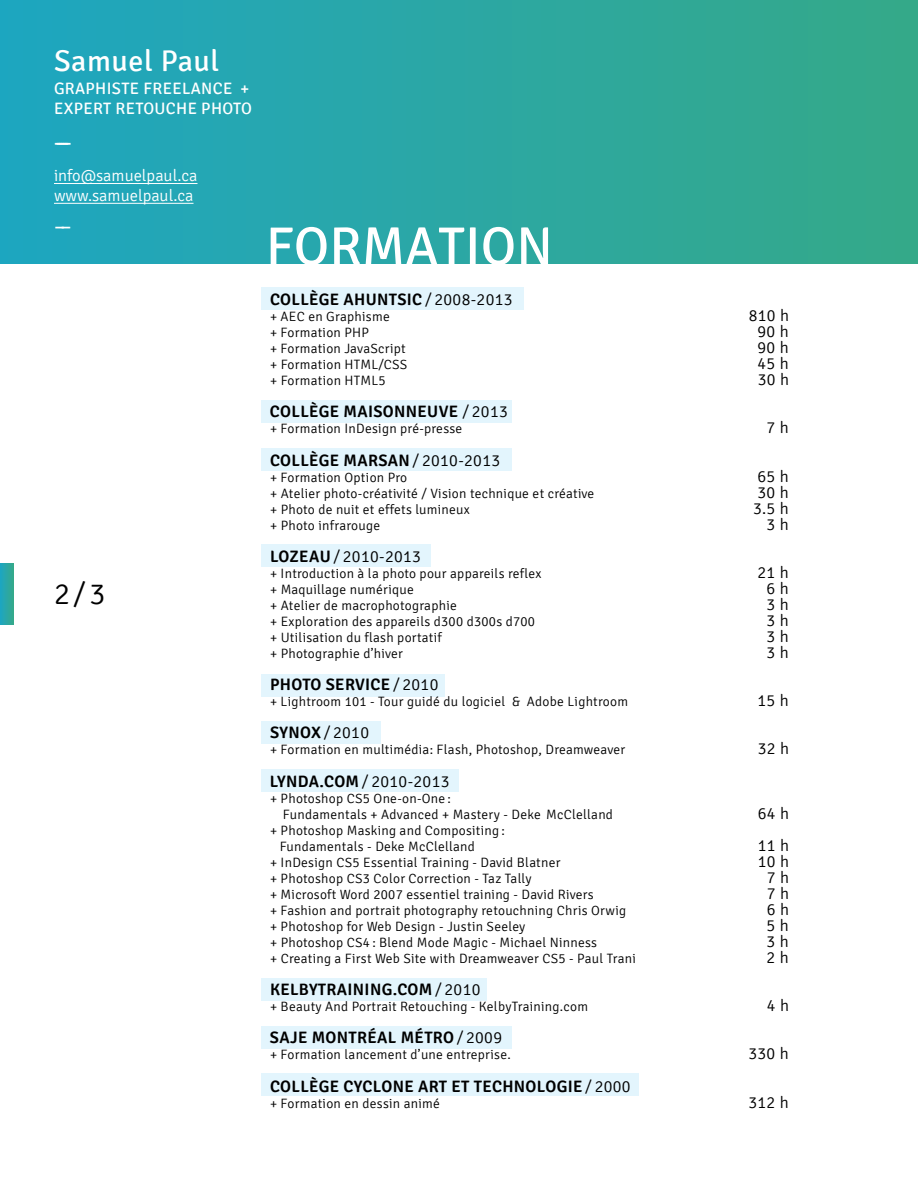
<style>
.page{position:relative;width:918px;height:1188px;background:#fff}
.page>*{position:absolute;margin:0;border:0;box-sizing:border-box;transform-origin:0 0}
.t1{font:54px "Signika";color:#fff}
.t2{font:30px "Signika";letter-spacing:.02em;color:#fff}
.t3{font:300 30px "Signika";color:#000}
.t4{font:21px "Signika";color:#fff}
.t5{font:19.5px "Signika";color:#fff}
.t6{font:600 16.5px "Signika";letter-spacing:.02em;color:#000}
.t7{font:300 16.5px "Signika";letter-spacing:.02em;color:#000}
.t8{font:16.5px/19.8px "Signika";letter-spacing:.02em;color:#fff}
.t9{font:300 16.5px/19.8px "Signika";color:#fff}
.t10{font:300 13.5px/16px "Signika";letter-spacing:.02em;color:#000}
.s1{font-weight:300}
.s2{font-weight:600}
</style>
<div class="page">
<div style="left:261px;top:287px;width:263px;height:23px;background:#e3f5fd"></div>
<div style="left:261px;top:400px;width:251px;height:23px;background:#e3f5fd"></div>
<div style="left:261px;top:448px;width:251px;height:23px;background:#e3f5fd"></div>
<div style="left:261px;top:1026px;width:251px;height:23px;background:#e3f5fd"></div>
<div style="left:261px;top:1074px;width:378px;height:22px;background:#e3f5fd"></div>
<div style="left:261px;top:544px;width:170px;height:23px;background:#e3f5fd"></div>
<div style="left:261px;top:674px;width:184px;height:23px;background:#e3f5fd"></div>
<div style="left:261px;top:721px;width:120px;height:23px;background:#e3f5fd"></div>
<div style="left:261px;top:769px;width:198px;height:23px;background:#e3f5fd"></div>
<div style="left:261px;top:978px;width:226px;height:23px;background:#e3f5fd"></div>
<div style="left:0;top:0;width:918px;height:263px;background:linear-gradient(to right,#1fa6c0,#36a988)"></div>
<svg style="left:0;top:563px;width:14px;height:62px"></svg>
<hr style="left:54px;top:183px;width:144px;height:1px;background:#fff">
<hr style="left:54px;top:203px;width:140px;height:1px;background:#fff">
<h2 class="t2" style="left:54px;top:44px;width:167px">Samuel Paul</h2>
<p class="t8" style="left:54px;top:79px;width:200px">GRAPHISTE FREELANCE +<br>EXPERT RETOUCHE PHOTO</p>
<h3 class="t5" style="left:54px;top:131px;width:19px">------</h3>
<p class="t9" style="left:54px;top:166px;width:145px">info@samuelpaul.ca www.samuelpaul.ca</p>
<h3 class="t4" style="left:54px;top:214px;width:19px">––</h3>
<h2 class="t3" style="left:54px;top:578px;width:53px">2/3</h2>
<h1 class="t1" style="left:266px;top:216px;width:289px">FORMATION</h1>
<p class="t6" style="left:270px;top:290px;width:244px">COLLÈGE AHUNTSIC <span class="s1">/ 2008-2013</span></p>
<p class="t10" style="left:270px;top:309px;width:121px">+ AEC en Graphisme</p>
<p class="t7" style="left:749px;top:307px;width:42px">810 h</p>
<p class="t10" style="left:270px;top:325px;width:101px">+ Formation PHP</p>
<p class="t7" style="left:758px;top:323px;width:33px">90 h</p>
<p class="t10" style="left:270px;top:341px;width:137px">+ Formation JavaScript</p>
<p class="t7" style="left:758px;top:339px;width:33px">90 h</p>
<p class="t10" style="left:270px;top:357px;width:139px">+ Formation HTML/CSS</p>
<p class="t7" style="left:758px;top:355px;width:33px">45 h</p>
<p class="t10" style="left:270px;top:373px;width:117px">+ Formation HTML5</p>
<p class="t7" style="left:758px;top:371px;width:33px">30 h</p>
<p class="t6" style="left:270px;top:402px;width:239px">COLLÈGE MAISONNEUVE <span class="s1">/ 2013</span></p>
<p class="t10" style="left:270px;top:421px;width:194px">+ Formation InDesign pré-presse</p>
<p class="t7" style="left:767px;top:419px;width:24px">7 h</p>
<p class="t6" style="left:270px;top:450px;width:232px">COLLÈGE MARSAN<span class="s1">/ 2010-2013</span></p>
<p class="t10" style="left:270px;top:469px;width:139px">+ Formation Option Pro</p>
<p class="t7" style="left:758px;top:467px;width:33px">65 h</p>
<p class="t10" style="left:270px;top:485px;width:326px">+ Atelier photo-créativité / Vision technique et créative</p>
<p class="t7" style="left:758px;top:483px;width:33px">30 h</p>
<p class="t10" style="left:270px;top:501px;width:202px">+ Photo de nuit et effets lumineux</p>
<p class="t7" style="left:753px;top:499px;width:37px">3.5 h</p>
<p class="t10" style="left:270px;top:517px;width:112px">+ Photo infrarouge</p>
<p class="t7" style="left:767px;top:515px;width:24px">3 h</p>
<p class="t7" style="left:270px;top:547px;width:153px"><span class="s2">LOZEAU</span>/ 2010-2013</p>
<p class="t10" style="left:270px;top:566px;width:273px">+ Introduction à la photo pour appareils reflex</p>
<p class="t7" style="left:758px;top:563px;width:33px">21 h</p>
<p class="t10" style="left:270px;top:582px;width:145px">+ Maquillage numérique</p>
<p class="t7" style="left:767px;top:579px;width:24px">6 h</p>
<p class="t10" style="left:270px;top:598px;width:188px">+ Atelier de macrophotographie</p>
<p class="t7" style="left:767px;top:595px;width:24px">3 h</p>
<p class="t10" style="left:270px;top:614px;width:267px">+ Exploration des appareils d300 d300s d700</p>
<p class="t7" style="left:767px;top:611px;width:24px">3 h</p>
<p class="t10" style="left:270px;top:630px;width:173px">+ Utilisation du flash portatif</p>
<p class="t7" style="left:767px;top:628px;width:24px">3 h</p>
<p class="t10" style="left:270px;top:646px;width:134px">+ Photographie d’hiver</p>
<p class="t7" style="left:767px;top:644px;width:24px">3 h</p>
<p class="t6" style="left:270px;top:675px;width:170px">PHOTO SERVICE <span class="s1">/ 2010</span></p>
<p class="t10" style="left:270px;top:694px;width:360px">+ Lightroom 101 - Tour guidé du logiciel &amp; Adobe Lightroom</p>
<p class="t7" style="left:758px;top:692px;width:33px">15 h</p>
<p class="t6" style="left:270px;top:723px;width:101px">SYNOX <span class="s1">/ 2010</span></p>
<p class="t10" style="left:270px;top:742px;width:357px">+ Formation en multimédia: Flash, Photoshop, Dreamweaver</p>
<p class="t7" style="left:758px;top:740px;width:33px">32 h</p>
<p class="t7" style="left:270px;top:772px;width:181px"><span class="s2">LYNDA.COM</span> / 2010-2013</p>
<p class="t10" style="left:283px;top:790px;width:332px;text-indent:-13px">+ Photoshop CS5 One-on-One :<br>Fundamentals + Advanced + Mastery - Deke McClelland</p>
<p class="t7" style="left:758px;top:804px;width:33px">64 h</p>
<p class="t10" style="left:280px;top:822px;width:227px;text-indent:-10px">+ Photoshop Masking and Compositing :<br>Fundamentals - Deke McClelland</p>
<p class="t7" style="left:758px;top:836px;width:33px">11 h</p>
<p class="t10" style="left:270px;top:854px;width:292px">+ InDesign CS5 Essential Training - David Blatner</p>
<p class="t7" style="left:758px;top:852px;width:33px">10 h</p>
<p class="t10" style="left:270px;top:871px;width:263px">+ Photoshop CS3 Color Correction - Taz Tally</p>
<p class="t7" style="left:767px;top:868px;width:24px">7 h</p>
<p class="t10" style="left:270px;top:887px;width:325px">+ Microsoft Word 2007 essentiel training - David Rivers</p>
<p class="t7" style="left:767px;top:884px;width:24px">7 h</p>
<p class="t10" style="left:270px;top:903px;width:358px">+ Fashion and portrait photography retouchning Chris Orwig</p>
<p class="t7" style="left:767px;top:900px;width:24px">6 h</p>
<p class="t10" style="left:270px;top:919px;width:257px">+ Photoshop for Web Design - Justin Seeley</p>
<p class="t7" style="left:767px;top:916px;width:24px">5 h</p>
<p class="t10" style="left:270px;top:935px;width:329px">+ Photoshop CS4 : Blend Mode Magic - Michael Ninness</p>
<p class="t7" style="left:767px;top:932px;width:24px">3 h</p>
<p class="t10" style="left:270px;top:951px;width:368px">+ Creating a First Web Site with Dreamweaver CS5 - Paul Trani</p>
<p class="t7" style="left:767px;top:949px;width:24px">2 h</p>
<p class="t6" style="left:270px;top:980px;width:212px">KELBYTRAINING.COM <span class="s1">/ 2010</span></p>
<p class="t10" style="left:270px;top:999px;width:320px">+ Beauty And Portrait Retouching - KelbyTraining.com</p>
<p class="t7" style="left:767px;top:997px;width:24px">4 h</p>
<p class="t6" style="left:270px;top:1028px;width:234px">SAJE MONTRÉAL MÉTRO<span class="s1">/ 2009</span></p>
<p class="t10" style="left:270px;top:1047px;width:242px">+ Formation lancement d’une entreprise.</p>
<p class="t7" style="left:749px;top:1045px;width:42px">330 h</p>
<p class="t6" style="left:270px;top:1076px;width:362px">COLLÈGE CYCLONE ART ET TECHNOLOGIE <span class="s1">/ 2000</span></p>
<p class="t10" style="left:270px;top:1095px;width:171px">+ Formation en dessin animé</p>
<p class="t7" style="left:749px;top:1093px;width:42px">312 h</p>
</div>
